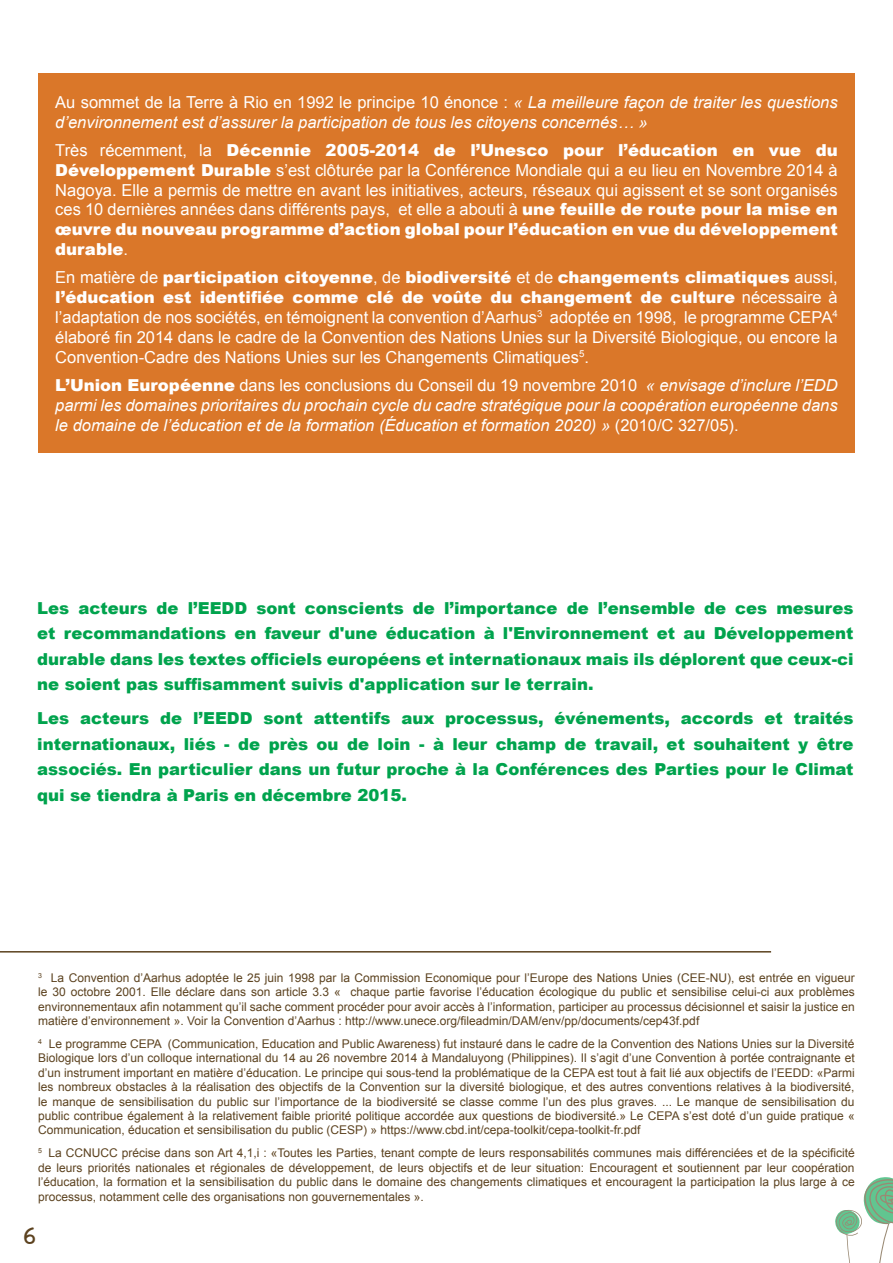
<style>
.page{position:relative;width:893px;height:1263px;background:#fff}
.page>*{position:absolute;margin:0;border:0;box-sizing:border-box;transform-origin:0 0}
.t1{font:18px "Lilly";color:#5c421f}
.t2{font:16.5px/19.8px "Arial";color:#fff;text-align:justify}
.t3{font:900 16.5px/25.5px "Arial";color:#00a34d;text-align:justify}
.t4{font:italic 16.5px/19.8px "Arial";color:#fff}
.t5{font:12px/14.4px "Arial";color:#5c421f;text-align:justify}
.s1{font-style:normal}
.s2{font-weight:900}
.s3{font-weight:900;font-style:normal}
</style>
<div class="page">
<div style="left:38px;top:74px;width:817px;height:379px;background:#da7729"></div>
<hr style="left:0;top:951px;width:771px;height:1px;background:#5c421f">
<svg style="left:835px;top:1177px;width:58px;height:86px"></svg>
<p class="t4" style="left:55px;top:92px;width:784px"><span class="s1">Au sommet de la Terre à Rio en 1992 le principe 10 énonce :</span> « La meilleure façon de traiter les questions d’environnement est d’assurer la participation de tous les citoyens concernés… »</p>
<p class="t2" style="left:55px;top:141px;width:784px">Très récemment, la <span class="s2">Décennie 2005-2014 de l’Unesco pour l’éducation en vue du Développement Durable</span> s’est clôturée par la Conférence Mondiale qui a eu lieu en Novembre 2014 à Nagoya. Elle a permis de mettre en avant les initiatives, acteurs, réseaux qui agissent et se sont organisés ces 10 dernières années dans différents pays, et elle a abouti à <span class="s2">une feuille de route pour la mise en œuvre du nouveau programme d’action global pour l’éducation en vue du développement durable</span>.</p>
<p class="t2" style="left:55px;top:268px;width:784px">En matière de <span class="s2">participation citoyenne</span>, de <span class="s2">biodiversité</span> et de <span class="s2">changements climatiques</span> aussi, <span class="s2">l’éducation est identifiée comme clé de voûte du changement de culture</span> nécessaire à l’adaptation de nos sociétés, en témoignent la convention d’Aarhus<sup>3</sup> adoptée en 1998, le programme CEPA<sup>4 </sup>élaboré fin 2014 dans le cadre de la Convention des Nations Unies sur la Diversité Biologique, ou encore la Convention-Cadre des Nations Unies sur les Changements Climatiques<sup>5</sup>.</p>
<p class="t4" style="left:55px;top:375px;width:784px;text-align:justify"><span class="s3">L’Union Européenne</span> <span class="s1">dans les conclusions du Conseil du 19 novembre 2010</span> « envisage d’inclure l’EDD parmi les domaines prioritaires du prochain cycle du cadre stratégique pour la coopération européenne dans le domaine de l’éducation et de la formation (Éducation et formation 2020) » <span class="s1">(2010/C 327/05).</span></p>
<p class="t3" style="left:37px;top:595px;width:818px">Les acteurs de l’EEDD sont conscients de l’importance de l’ensemble de ces mesures et recommandations en faveur d'une éducation à l'Environnement et au Développement durable dans les textes officiels européens et internationaux mais ils déplorent que ceux-ci ne soient pas suffisamment suivis d'application sur le terrain.</p>
<p class="t3" style="left:37px;top:705px;width:818px">Les acteurs de l’EEDD sont attentifs aux processus, événements, accords et traités internationaux, liés - de près ou de loin - à leur champ de travail, et souhaitent y être associés. En particulier dans un futur proche à la Conférences des Parties pour le Climat qui se tiendra à Paris en décembre 2015.</p>
<p class="t5" style="left:38px;top:970px;width:818px"><sup>3</sup> La Convention d’Aarhus adoptée le 25 juin 1998 par la Commission Economique pour l’Europe des Nations Unies (CEE-NU), est entrée en vigueur le 30 octobre 2001. Elle déclare dans son article 3.3 « chaque partie favorise l’éducation écologique du public et sensibilise celui-ci aux problèmes environnementaux afin notamment qu’il sache comment procéder pour avoir accès à l’information, participer au processus décisionnel et saisir la justice en matière d’environnement ». Voir la Convention d’Aarhus : http://www.unece.org/fileadmin/DAM/env/pp/documents/cep43f.pdf</p>
<p class="t5" style="left:38px;top:1037px;width:818px"><sup>4</sup> Le programme CEPA (Communication, Education and Public Awareness) fut instauré dans le cadre de la Convention des Nations Unies sur la Diversité Biologique lors d’un colloque international du 14 au 26 novembre 2014 à Mandaluyong (Philippines). Il s’agit d’une Convention à portée contraignante et d’un instrument important en matière d’éducation. Le principe qui sous-tend la problématique de la CEPA est tout à fait lié aux objectifs de l’EEDD: «Parmi les nombreux obstacles à la réalisation des objectifs de la Convention sur la diversité biologique, et des autres conventions relatives à la biodiversité, le manque de sensibilisation du public sur l’importance de la biodiversité se classe comme l’un des plus graves. ... Le manque de sensibilisation du public contribue également à la relativement faible priorité politique accordée aux questions de biodiversité.» Le CEPA s’est doté d’un guide pratique « Communication, éducation et sensibilisation du public (CESP) » https://www.cbd.int/cepa-toolkit/cepa-toolkit-fr.pdf</p>
<p class="t5" style="left:38px;top:1146px;width:818px"><sup>5</sup> La CCNUCC précise dans son Art 4,1,i : «Toutes les Parties, tenant compte de leurs responsabilités communes mais différenciées et de la spécificité de leurs priorités nationales et régionales de développement, de leurs objectifs et de leur situation: Encouragent et soutiennent par leur coopération l’éducation, la formation et la sensibilisation du public dans le domaine des changements climatiques et encouragent la participation la plus large à ce processus, notamment celle des organisations non gouvernementales ».</p>
<p class="t1" style="left:23px;top:1221px;width:14px">6</p>
</div>
